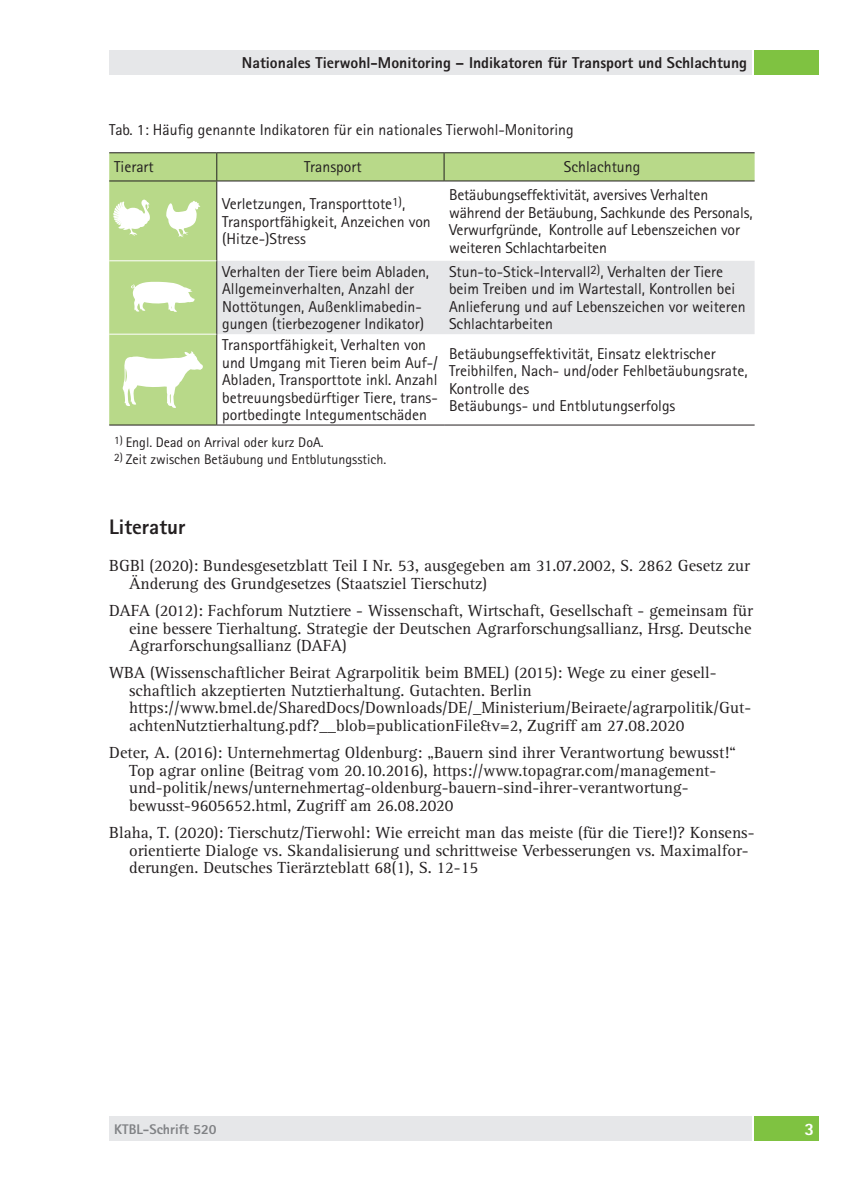
<style>
.page{position:relative;width:844px;height:1191px;background:#fff}
.page>*{position:absolute;margin:0;border:0;box-sizing:border-box;transform-origin:0 0}
.t1{font:800 21px "Rotis Sans Serif Pro";color:#231f20}
.t2{font:800 17.5px "Rotis Sans Serif Pro";color:#fff}
.t3{font:16.62px/17.5px "Rotis Serif Pro";color:#231f20}
.t4{font:15.75px/17.5px "Rotis Sans Serif Pro";color:#231f20}
.t5{font:800 15.75px "Rotis Sans Serif Pro";color:#231f20}
.t6{font:14px "Rotis Sans Serif Pro";color:#231f20}
.t7{font:800 14px "Rotis Sans Serif Pro";color:#808285}
</style>
<div class="page">
<div style="left:754px;top:50px;width:65px;height:24px;background:#7fc241"></div>
<div style="left:109px;top:50px;width:643px;height:24px;background:#e6e7e9"></div>
<div style="left:109px;top:1116px;width:643px;height:25px;background:#e6e7e9"></div>
<div style="left:754px;top:1116px;width:65px;height:25px;background:#7fc241"></div>
<svg style="left:109px;top:153px;width:645px;height:271px"></svg>
<div style="left:217px;top:261px;width:537px;height:73px;background:#e6e7e9"></div>
<svg style="left:216px;top:153px;width:1px;height:27px"></svg>
<svg style="left:443px;top:153px;width:1px;height:27px"></svg>
<hr style="left:216px;top:181px;width:1px;height:80px;background:#231f20">
<hr style="left:216px;top:261px;width:1px;height:73px;background:#231f20">
<hr style="left:216px;top:334px;width:1px;height:90px;background:#231f20">
<hr style="left:109px;top:152px;width:108px;height:1px;background:#231f20">
<hr style="left:217px;top:152px;width:227px;height:1px;background:#231f20">
<hr style="left:444px;top:152px;width:310px;height:1px;background:#231f20">
<hr style="left:109px;top:180px;width:108px;height:1px;background:#231f20">
<hr style="left:217px;top:180px;width:227px;height:1px;background:#231f20">
<hr style="left:444px;top:180px;width:310px;height:1px;background:#231f20">
<hr style="left:109px;top:424px;width:108px;height:1px;background:#231f20">
<hr style="left:217px;top:424px;width:227px;height:1px;background:#231f20">
<hr style="left:444px;top:424px;width:310px;height:1px;background:#231f20">
<hr style="left:109px;top:260px;width:107px;height:1px;background:#fff">
<hr style="left:109px;top:334px;width:107px;height:1px;background:#fff">
<svg style="left:113px;top:199px;width:37px;height:37px"></svg>
<svg style="left:166px;top:198px;width:34px;height:39px"></svg>
<svg style="left:131px;top:282px;width:64px;height:30px"></svg>
<svg style="left:122px;top:350px;width:82px;height:58px"></svg>
<p class="t5" style="left:242px;top:52px;width:506px">Nationales Tierwohl-Monitoring – Indikatoren für Transport und Schlachtung</p>
<p class="t4" style="left:109px;top:121px;width:466px">Tab. 1: Häufig genannte Indikatoren für ein nationales Tierwohl-Monitoring</p>
<p class="t4" style="left:114px;top:158px;width:41px">Tierart</p>
<p class="t4" style="left:304px;top:158px;width:59px">Transport</p>
<p class="t4" style="left:563px;top:158px;width:78px">Schlachtung</p>
<p class="t4" style="left:222px;top:195px;width:210px">Verletzungen, Transporttote<sup>1)</sup>,<br>Transportfähigkeit, Anzeichen von (Hitze-)Stress</p>
<p class="t4" style="left:449px;top:186px;width:305px">Betäubungseffektivität, aversives Verhalten während der Betäubung, Sachkunde des Personals, Verwurfgründe, Kontrolle auf Lebenszeichen vor weiteren Schlachtarbeiten</p>
<p class="t4" style="left:222px;top:263px;width:208px">Verhalten der Tiere beim Abladen, Allgemeinverhalten, Anzahl der Nottötungen, Außenklimabedin&shy;gungen (tierbezogener Indikator)</p>
<p class="t4" style="left:449px;top:263px;width:298px">Stun-to-Stick-Intervall<sup>2)</sup>, Verhalten der Tiere beim Treiben und im Wartestall, Kontrollen bei Anlieferung und auf Lebenszeichen vor weiteren Schlachtarbeiten</p>
<p class="t4" style="left:222px;top:336px;width:217px">Transportfähigkeit, Verhalten von und Umgang mit Tieren beim Auf-/ Abladen, Transporttote inkl. Anzahl betreuungsbedürftiger Tiere, trans&shy;portbedingte Integumentschäden</p>
<p class="t4" style="left:449px;top:345px;width:300px">Betäubungseffektivität, Einsatz elektrischer Treibhilfen, Nach- und/oder Fehlbetäubungsrate, Kontrolle des<br>Betäubungs- und Entblutungserfolgs</p>
<p class="t6" style="left:114px;top:434px;width:211px"><sup>1)</sup> Engl. Dead on Arrival oder kurz DoA.</p>
<p class="t6" style="left:114px;top:451px;width:274px"><sup>2)</sup> Zeit zwischen Betäubung und Entblutungsstich.</p>
<p class="t1" style="left:109px;top:513px;width:78px">Literatur</p>
<p class="t3" style="left:129px;top:557px;width:622px;text-indent:-20px">BGBl (2020): Bundesgesetzblatt Teil I Nr. 53, ausgegeben am 31.07.2002, S. 2862 Gesetz zur<br>Änderung des Grundgesetzes (Staatsziel Tierschutz)</p>
<p class="t3" style="left:129px;top:602px;width:625px;text-align:justify;text-indent:-20px">DAFA (2012): Fachforum Nutztiere - Wissenschaft, Wirtschaft, Gesellschaft - gemeinsam für eine bessere Tierhaltung. Strategie der Deutschen Agrarforschungsallianz, Hrsg. Deutsche Agrarforschungsallianz (DAFA)</p>
<p class="t3" style="left:129px;top:664px;width:623px;text-indent:-20px">WBA (Wissenschaftlicher Beirat Agrarpolitik beim BMEL) (2015): Wege zu einer gesell&shy;schaftlich akzeptierten Nutztierhaltung. Gutachten. Berlin https://www.bmel.de/SharedDocs/Downloads/DE/_Ministerium/Beiraete/agrarpolitik/Gut&shy;achtenNutztierhaltung.pdf?__blob=publicationFile&amp;v=2, Zugriff am 27.08.2020</p>
<p class="t3" style="left:129px;top:744px;width:608px;text-indent:-20px">Deter, A. (2016): Unternehmertag Oldenburg: „Bauern sind ihrer Verantwortung bewusst!“ Top agrar online (Beitrag vom 20.10.2016), https://www.topagrar.com/management&shy;und-politik/news/unternehmertag-oldenburg-bauern-sind-ihrer-verantwortung&shy;bewusst-9605652.html, Zugriff am 26.08.2020</p>
<p class="t3" style="left:129px;top:824px;width:626px;text-indent:-20px">Blaha, T. (2020): Tierschutz/Tierwohl: Wie erreicht man das meiste (für die Tiere!)? Konsens&shy;orientierte Dialoge vs. Skandalisierung und schrittweise Verbesserungen vs. Maximalfor&shy;derungen. Deutsches Tierärzteblatt 68(1), S. 12-15</p>
<p class="t7" style="left:114px;top:1120px;width:104px">KTBL-Schrift 520</p>
<p class="t2" style="left:804px;top:1118px;width:11px">3</p>
</div>
